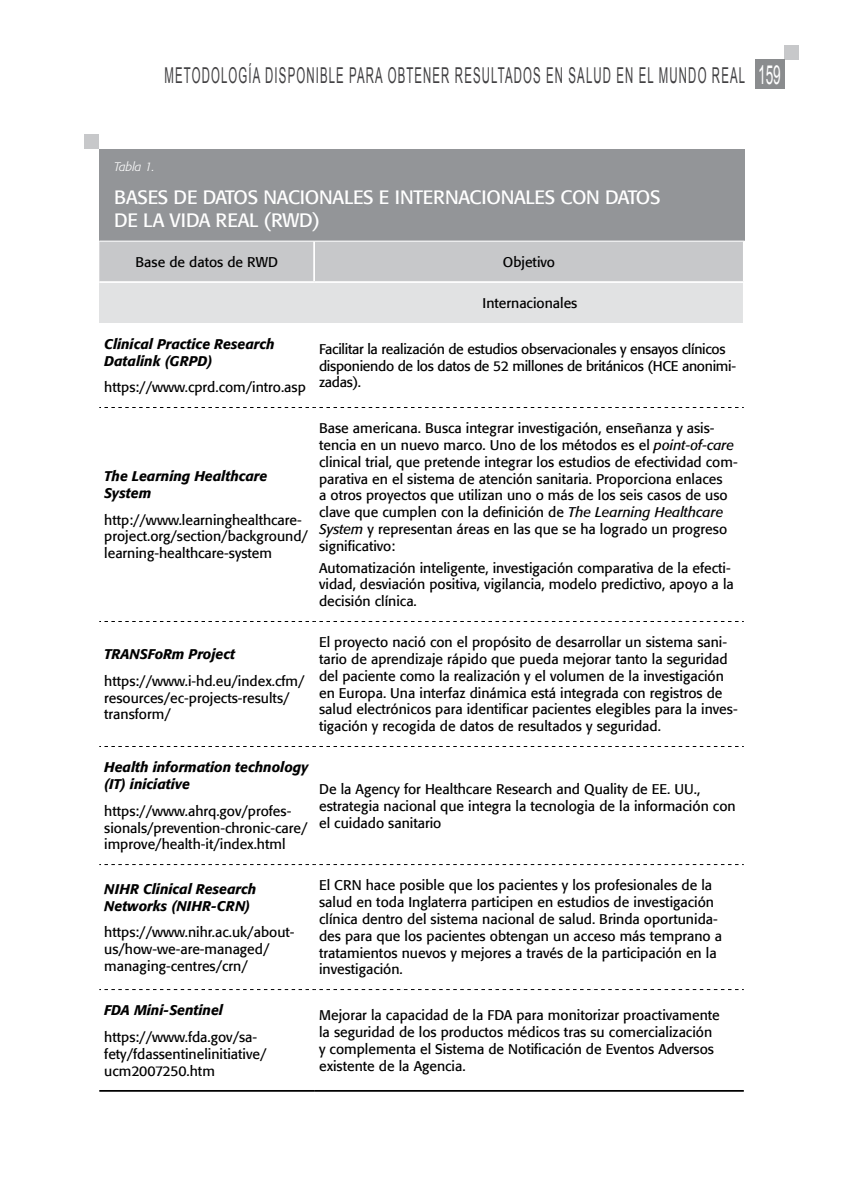
<style>
.page{position:relative;width:844px;height:1191px;background:#fff}
.page>*{position:absolute;margin:0;border:0;box-sizing:border-box;transform-origin:0 0}
.t1{font:21.88px "Arial";letter-spacing:.1em;color:#414042;scale:.52 1}
.t2{font:19.25px/23.1px "Formata";letter-spacing:-.01em;color:#fff}
.t3{font:14px/16.8px "Formata";color:#000}
.t4{font:italic 500 14px/16.8px "Formata";color:#000}
.t5{font:14px/16.8px "Formata";letter-spacing:-.02em;color:#000}
.t6{font:italic 300 12.25px "Formata";color:#fff}
.s1{font-size:26.25px;color:#fff}
.s2{font-style:italic}
</style>
<div class="page">
<div style="left:784px;top:45px;width:15px;height:15px;background:#c7c8ca"></div>
<div style="left:754px;top:60px;width:30px;height:29px;background:#8a8c8e"></div>
<div style="left:84px;top:134px;width:15px;height:15px;background:#c7c8ca"></div>
<div style="left:99px;top:149px;width:645px;height:92px;background:#939598"></div>
<div style="left:99px;top:242px;width:643px;height:39px;background:#c7c8ca"></div>
<div style="left:99px;top:282px;width:644px;height:41px;background:#e1e2e3"></div>
<svg style="left:99px;top:407px;width:644px;height:1px"></svg>
<svg style="left:99px;top:621px;width:644px;height:1px"></svg>
<svg style="left:99px;top:746px;width:644px;height:1px"></svg>
<svg style="left:99px;top:864px;width:644px;height:1px"></svg>
<svg style="left:99px;top:989px;width:644px;height:1px"></svg>
<hr style="left:742px;top:283px;width:2px;height:40px;background:#fff">
<hr style="left:313px;top:241px;width:2px;height:40px;background:#fff">
<hr style="left:99px;top:281px;width:215px;height:2px;background:#fff">
<hr style="left:314px;top:281px;width:430px;height:2px;background:#fff">
<hr style="left:99px;top:1090px;width:215px;height:1px;background:#000">
<hr style="left:314px;top:1090px;width:429px;height:1px;background:#000">
<h1 class="t1" style="left:164px;top:61px;width:1186px">METODOLOGÍA DISPONIBLE PARA OBTENER RESULTADOS EN SALUD EN EL MUNDO REAL <span class="s1">159</span></h1>
<p class="t6" style="left:114px;top:160px;width:42px">Tabla 1.</p>
<h2 class="t2" style="left:114px;top:186px;width:548px">BASES DE DATOS NACIONALES E INTERNACIONALES CON DATOS<br>DE LA VIDA REAL (RWD)</h2>
<p class="t3" style="left:135px;top:253px;width:144px">Base de datos de RWD</p>
<p class="t3" style="left:502px;top:253px;width:54px">Objetivo</p>
<p class="t3" style="left:482px;top:294px;width:96px">Internacionales</p>
<p class="t4" style="left:104px;top:335px;width:172px">Clinical Practice Research<br>Datalink (GRPD)</p>
<p class="t3" style="left:104px;top:379px;width:203px">https://www.cprd.com/intro.asp</p>
<p class="t5" style="left:319px;top:340px;width:418px">Facilitar la realización de estudios observacionales y ensayos clínicos disponiendo de los datos de 52 millones de británicos (HCE anonimi&shy;zadas).</p>
<p class="t4" style="left:104px;top:468px;width:165px">The Learning Healthcare<br>System</p>
<p class="t3" style="left:104px;top:511px;width:205px">http://www.learninghealthcare&shy;project.org/section/background/ learning-healthcare-system</p>
<p class="t3" style="left:319px;top:420px;width:420px">Base americana. Busca integrar investigación, enseñanza y asis&shy;tencia en un nuevo marco. Uno de los métodos es el <span class="s2">point-of-care </span>clinical trial, que pretende integrar los estudios de efectividad com&shy;parativa en el sistema de atención sanitaria. Proporciona enlaces<br>a otros proyectos que utilizan uno o más de los seis casos de uso clave que cumplen con la definición de <span class="s2">The Learning Healthcare System</span> y representan áreas en las que se ha logrado un progreso significativo:</p>
<p class="t3" style="left:319px;top:559px;width:416px">Automatización inteligente, investigación comparativa de la efecti&shy;vidad, desviación positiva, vigilancia, modelo predictivo, apoyo a la decisión clínica.</p>
<p class="t4" style="left:104px;top:645px;width:132px">TRANSFoRm Project</p>
<p class="t3" style="left:104px;top:672px;width:202px">https://www.i-hd.eu/index.cfm/ resources/ec-projects-results/ transform/</p>
<p class="t3" style="left:319px;top:634px;width:420px">El proyecto nació con el propósito de desarrollar un sistema sani&shy;tario de aprendizaje rápido que pueda mejorar tanto la seguridad del paciente como la realización y el volumen de la investigación en Europa. Una interfaz dinámica está integrada con registros de salud electrónicos para identificar pacientes elegibles para la inves&shy;tigación y recogida de datos de resultados y seguridad.</p>
<p class="t4" style="left:104px;top:759px;width:206px">Health information technology (IT) iniciative</p>
<p class="t3" style="left:104px;top:802px;width:205px">https://www.ahrq.gov/profes&shy;sionals/prevention-chronic-care/ improve/health-it/index.html</p>
<p class="t3" style="left:319px;top:780px;width:418px">De la Agency for Healthcare Research and Quality de EE. UU., estrategia nacional que integra la tecnologia de la información con el cuidado sanitario</p>
<p class="t4" style="left:104px;top:880px;width:153px">NIHR Clinical Research<br>Networks (NIHR-CRN)</p>
<p class="t3" style="left:104px;top:924px;width:192px">https://www.nihr.ac.uk/about&shy;us/how-we-are-managed/ managing-centres/crn/</p>
<p class="t4" style="left:104px;top:1002px;width:120px">FDA Mini-Sentinel</p>
<p class="t3" style="left:104px;top:1028px;width:164px">https://www.fda.gov/sa&shy;fety/fdassentinelinitiative/ ucm2007250.htm</p>
<p class="t3" style="left:319px;top:877px;width:404px">El CRN hace posible que los pacientes y los profesionales de la salud en toda Inglaterra participen en estudios de investigación clínica dentro del sistema nacional de salud. Brinda oportunida&shy;des para que los pacientes obtengan un acceso más temprano a tratamientos nuevos y mejores a través de la participación en la investigación.</p>
<p class="t3" style="left:319px;top:1007px;width:402px">Mejorar la capacidad de la FDA para monitorizar proactivamente la seguridad de los productos médicos tras su comercialización y complementa el Sistema de Notificación de Eventos Adversos existente de la Agencia.</p>
</div>
